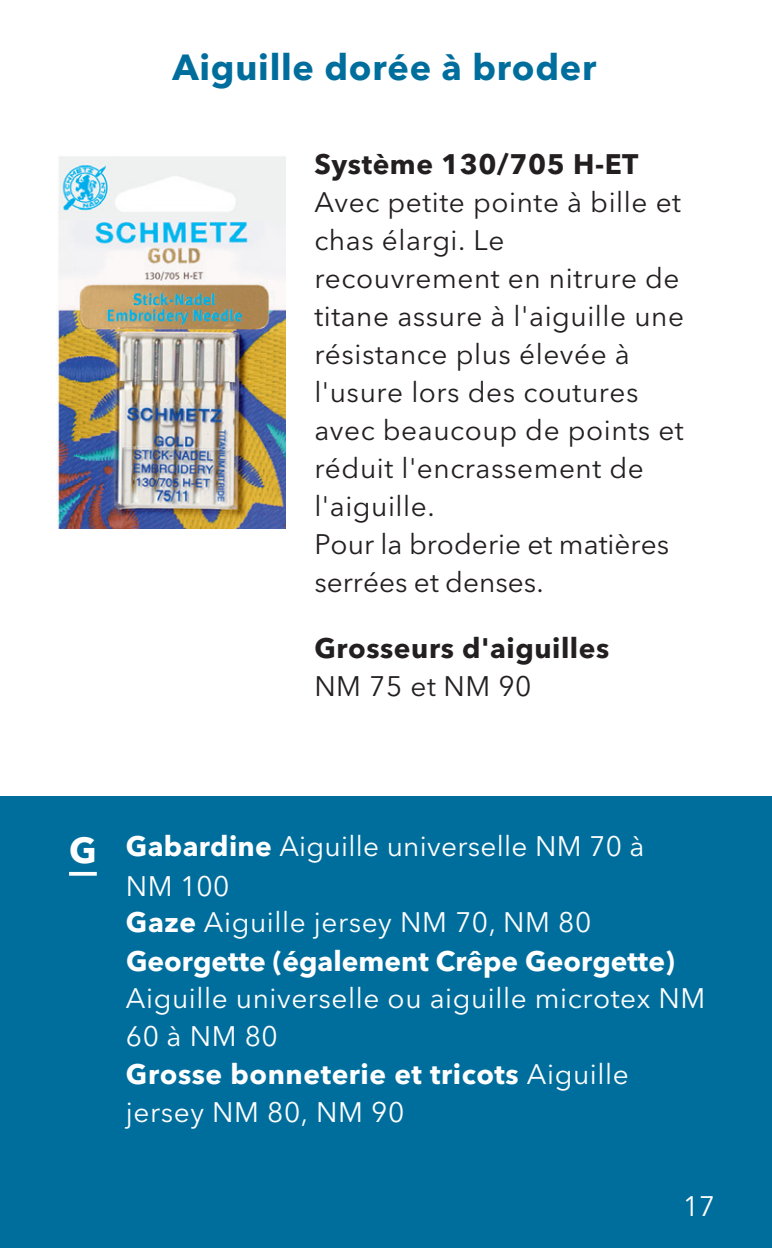
<style>
.page{position:relative;width:772px;height:1248px;background:#fff}
.page>*{position:absolute;margin:0;border:0;box-sizing:border-box;transform-origin:0 0}
.t1{font:700 36px "Avenir Next W1 G";letter-spacing:.02em;color:#006e9d}
.t2{font:700 36px "Avenir Next W1 G";color:#fff}
.t3{font:28px/38px "Avenir Next W1 G";letter-spacing:.02em;color:#231f20}
.t4{font:28px/38px "Avenir Next W1 G";letter-spacing:.02em;color:#fff}
.t5{font:700 28px/39.2px "Avenir Next W1 G";color:#fff}
.t6{font:700 28px "Avenir Next W1 G";letter-spacing:.02em;color:#231f20}
.s1{font-weight:700}
.s2{font-weight:400}
</style>
<div class="page">
<img style="left:57px;top:156px;width:228px;height:372px">
<div style="left:0;top:796px;width:771px;height:451px;background:#006e9d"></div>
<svg style="left:69px;top:871px;width:28px;height:4px"></svg>
<p class="t1" style="left:172px;top:45px;width:425px">Aiguille dorée à broder</p>
<p class="t6" style="left:314px;top:147px;width:325px">Système 130/705 H-ET</p>
<p class="t3" style="left:314px;top:183px;width:371px">Avec petite pointe à bille et chas élargi. Le recouvrement en nitrure de titane assure à l'aiguille une résistance plus élevée à l'usure lors des coutures avec beaucoup de points et réduit l'encrassement de l'aiguille.<br>Pour la broderie et matières serrées et denses.</p>
<p class="t6" style="left:314px;top:631px;width:296px">Grosseurs d'aiguilles</p>
<p class="t3" style="left:314px;top:664px;width:218px">NM 75 et NM 90</p>
<p class="t2" style="left:69px;top:821px;width:29px">G</p>
<p class="t4" style="left:126px;top:826px;width:519px;line-height:39.6px"><span class="s1">Gabardine</span> Aiguille universelle NM 70 à<br>NM 100</p>
<p class="t5" style="left:126px;top:900px;width:549px">Gaze <span class="s2">Aiguille jersey NM 70, NM 80<br></span>Georgette (également Crêpe Georgette)</p>
<p class="t4" style="left:126px;top:979px;width:580px">Aiguille universelle ou aiguille microtex NM<br>60 à NM 80<br><span class="s1">Grosse bonneterie et tricots</span> Aiguille jersey NM 80, NM 90</p>
<p class="t4" style="left:682px;top:1184px;width:34px">17</p>
</div>
